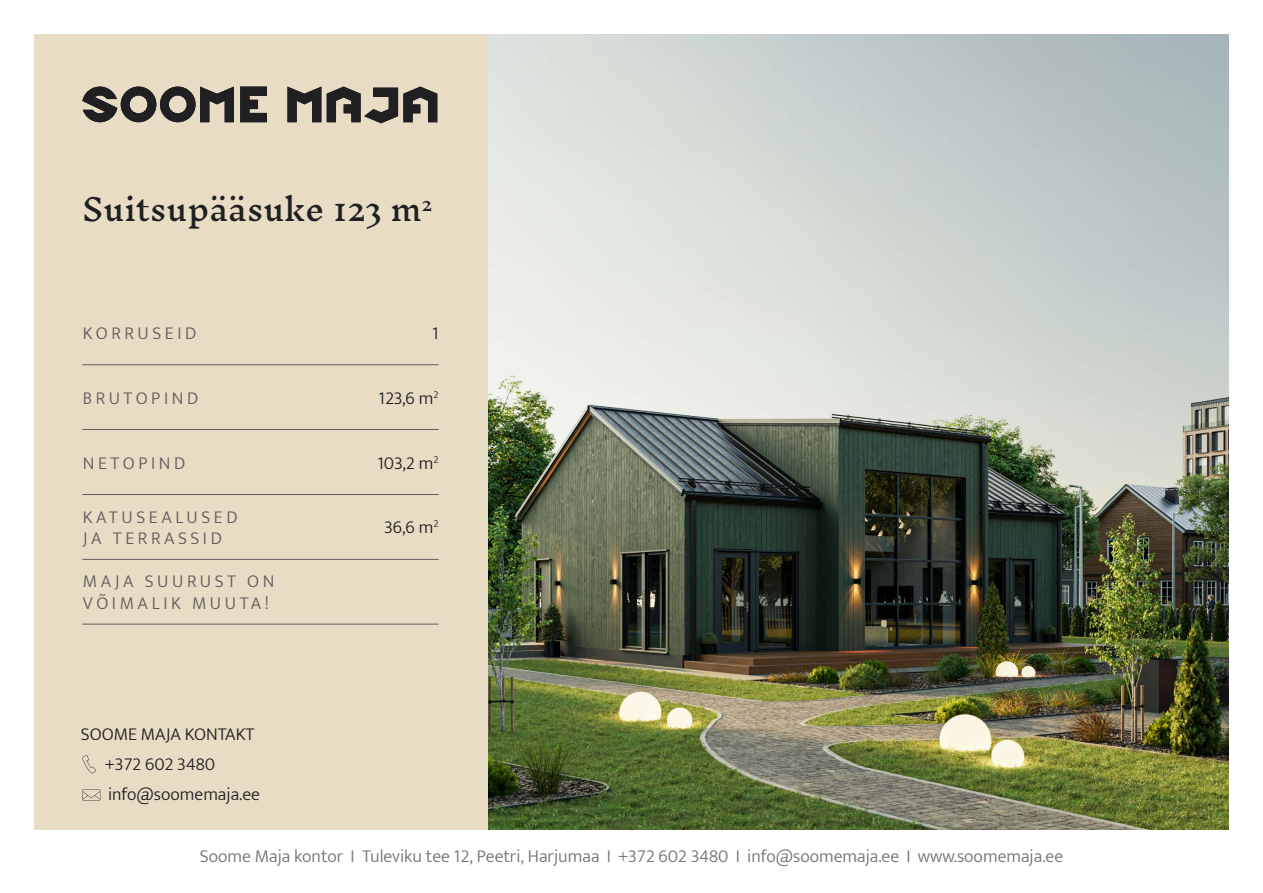
<style>
.page{position:relative;width:1263px;height:893px;background:#fff}
.page>*{position:absolute;margin:0;border:0;box-sizing:border-box;transform-origin:0 0}
.t1{font:30px "Inknut Antiqua";color:#202022}
.t2{font:300 18px "Mukta";color:#757071}
.t3{font:300 18px/21.6px "Mukta";letter-spacing:.2em;color:#615d5e}
.t4{font:300 18px/30px "Mukta";color:#202022}
</style>
<div class="page">
<div style="left:34px;top:34px;width:1195px;height:795px;background:#e9dcc5"></div>
<svg style="left:287px;top:87px;width:34px;height:35px"></svg>
<svg style="left:240px;top:87px;width:27px;height:35px"></svg>
<svg style="left:82px;top:87px;width:152px;height:35px"></svg>
<svg style="left:327px;top:87px;width:110px;height:36px"></svg>
<hr style="left:82px;top:364px;width:357px;height:1px;background:#615d5e">
<hr style="left:82px;top:494px;width:357px;height:1px;background:#615d5e">
<hr style="left:82px;top:429px;width:357px;height:1px;background:#615d5e">
<svg style="left:82px;top:755px;width:14px;height:18px"></svg>
<svg style="left:82px;top:789px;width:18px;height:12px"></svg>
<hr style="left:82px;top:559px;width:357px;height:1px;background:#615d5e">
<hr style="left:82px;top:624px;width:357px;height:1px;background:#615d5e">
<img style="left:488px;top:34px;width:741px;height:795px">
<h1 class="t1" style="left:82px;top:193px;width:351px">Suitsupääsuke 123 m<sup>2</sup></h1>
<p class="t3" style="left:83px;top:322px;width:115px">KORRUSEID</p>
<p class="t4" style="left:432px;top:318px;width:8px">1</p>
<p class="t3" style="left:83px;top:387px;width:117px">BRUTOPIND</p>
<p class="t4" style="left:379px;top:383px;width:61px">123,6 m<sup>2</sup></p>
<p class="t3" style="left:83px;top:452px;width:104px">NETOPIND</p>
<p class="t4" style="left:377px;top:448px;width:63px">103,2 m<sup>2</sup></p>
<p class="t3" style="left:83px;top:505px;width:156px">KATUSEALUSED</p>
<p class="t4" style="left:384px;top:512px;width:56px">36,6 m<sup>2</sup></p>
<p class="t3" style="left:83px;top:527px;width:140px">JA TERRASSID</p>
<p class="t3" style="left:83px;top:570px;width:193px">MAJA SUURUST ON<br>VÕIMALIK MUUTA!</p>
<p class="t4" style="left:105px;top:719px;width:157px;text-indent:-24px">SOOME MAJA KONTAKT +372 602 3480 info@soomemaja.ee</p>
<p class="t2" style="left:200px;top:845px;width:865px">Soome Maja kontor I Tuleviku tee 12, Peetri, Harjumaa I +372 602 3480 I info@soomemaja.ee I www.soomemaja.ee</p>
</div>
